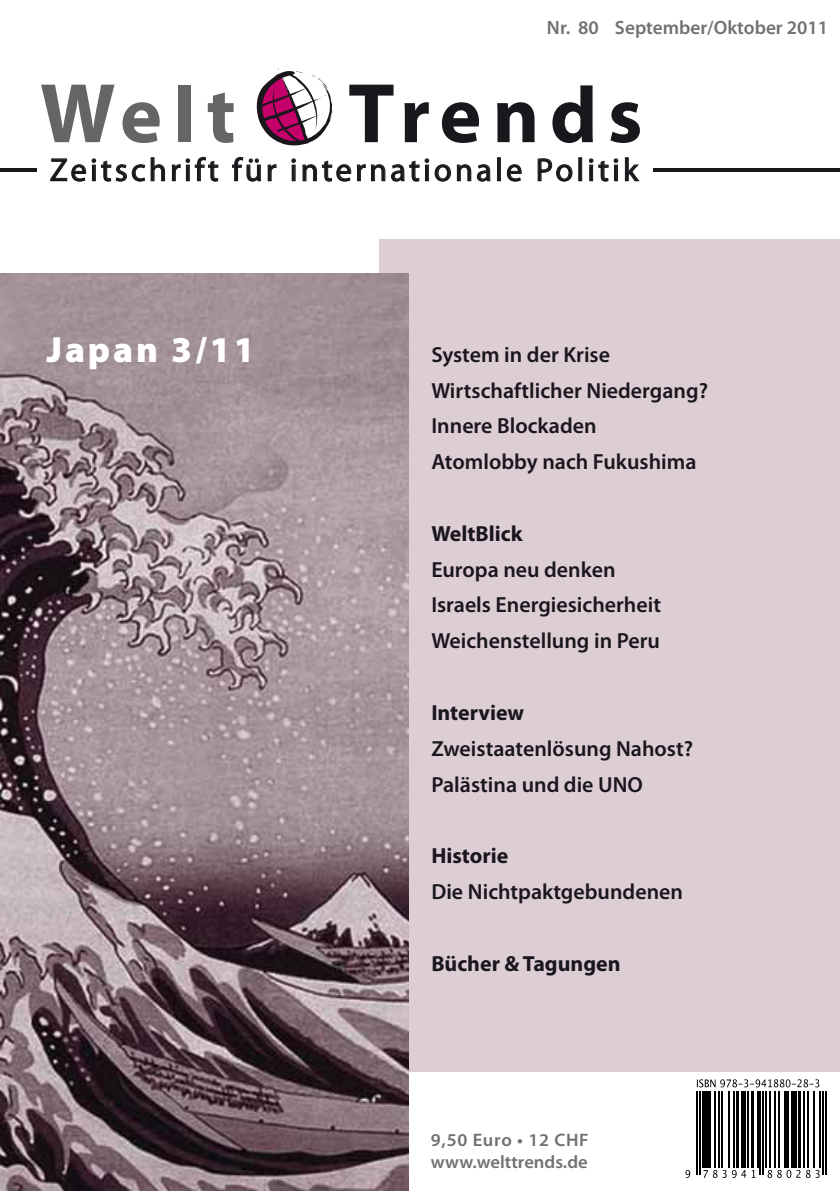
<style>
.page{position:relative;width:840px;height:1191px;background:#fff}
.page>*{position:absolute;margin:0;border:0;box-sizing:border-box;transform-origin:0 0}
.t1{font:700 79.8px "Myriad Pro";letter-spacing:.13em;color:#1a171c}
.t2{font:700 79.8px "Myriad Pro";color:#646567}
.t3{font:900 36.6px "Myriad Pro";letter-spacing:.08em;color:#fff}
.t4{font:32.4px "Myriad Pro";letter-spacing:.1em;color:#1a171c}
.t5{font:600 21.8px/35.8px "Myriad Pro";color:#1a171c}
.t6{font:700 21.8px "Myriad Pro";color:#1a171c}
.t7{font:600 19.2px "Myriad Pro";color:#707172}
.t8{font:600 18px/21.8px "Myriad Pro";color:#707172}
.s1{font-size:85.2px}
.s2{font-weight:700}
</style>
<div class="page">
<div style="left:378px;top:239px;width:461px;height:833px;background:#ddcdd4"></div>
<hr style="left:0;top:168px;width:839px;height:4px;background:#1a171c">
<div style="left:38px;top:44px;width:614px;height:155px;background:#fff"></div>
<svg style="left:256px;top:67px;width:76px;height:79px"></svg>
<svg style="left:50px;top:159px;width:36px;height:22px"></svg>
<svg style="left:92px;top:159px;width:53px;height:22px"></svg>
<svg style="left:151px;top:157px;width:14px;height:24px"></svg>
<svg style="left:172px;top:164px;width:8px;height:18px"></svg>
<svg style="left:186px;top:157px;width:32px;height:24px"></svg>
<svg style="left:232px;top:157px;width:28px;height:24px"></svg>
<svg style="left:268px;top:164px;width:8px;height:18px"></svg>
<div style="left:292px;top:165px;width:3px;height:16px;border:1px solid #1a171c"></div>
<svg style="left:302px;top:164px;width:14px;height:17px"></svg>
<svg style="left:322px;top:161px;width:29px;height:20px"></svg>
<svg style="left:357px;top:164px;width:8px;height:18px"></svg>
<svg style="left:371px;top:164px;width:14px;height:17px"></svg>
<svg style="left:391px;top:161px;width:28px;height:20px"></svg>
<div style="left:425px;top:165px;width:3px;height:16px;border:1px solid #1a171c"></div>
<svg style="left:434px;top:164px;width:16px;height:17px"></svg>
<svg style="left:457px;top:164px;width:14px;height:17px"></svg>
<svg style="left:477px;top:164px;width:13px;height:17px"></svg>
<div style="left:497px;top:158px;width:3px;height:23px;border:1px solid #1a171c"></div>
<svg style="left:506px;top:164px;width:15px;height:17px"></svg>
<svg style="left:537px;top:158px;width:35px;height:23px"></svg>
<div style="left:589px;top:165px;width:3px;height:16px;border:1px solid #1a171c"></div>
<svg style="left:598px;top:159px;width:19px;height:22px"></svg>
<svg style="left:624px;top:157px;width:14px;height:24px"></svg>
<img style="left:0;top:274px;width:408px;height:917px">
<svg style="left:689px;top:1079px;width:138px;height:99px"></svg>
<hr style="left:696px;top:1091px;width:1px;height:83px;background:#000">
<hr style="left:699px;top:1091px;width:1px;height:83px;background:#000">
<svg style="left:685px;top:1169px;width:4px;height:9px"></svg>
<hr style="left:701px;top:1091px;width:2px;height:76px;background:#000">
<hr style="left:703px;top:1091px;width:1px;height:76px;background:#000">
<hr style="left:704px;top:1091px;width:1px;height:76px;background:#000">
<hr style="left:707px;top:1091px;width:1px;height:76px;background:#000">
<hr style="left:708px;top:1091px;width:2px;height:76px;background:#000">
<hr style="left:714px;top:1091px;width:1px;height:76px;background:#000">
<hr style="left:718px;top:1091px;width:1px;height:76px;background:#000">
<hr style="left:720px;top:1091px;width:2px;height:76px;background:#000">
<hr style="left:727px;top:1091px;width:2px;height:76px;background:#000">
<hr style="left:733px;top:1091px;width:1px;height:76px;background:#000">
<hr style="left:735px;top:1091px;width:2px;height:76px;background:#000">
<hr style="left:737px;top:1091px;width:1px;height:76px;background:#000">
<hr style="left:741px;top:1091px;width:1px;height:76px;background:#000">
<hr style="left:742px;top:1091px;width:2px;height:76px;background:#000">
<hr style="left:744px;top:1091px;width:1px;height:76px;background:#000">
<hr style="left:746px;top:1091px;width:2px;height:76px;background:#000">
<svg style="left:703px;top:1169px;width:42px;height:9px"></svg>
<hr style="left:751px;top:1091px;width:1px;height:76px;background:#000">
<hr style="left:752px;top:1091px;width:1px;height:76px;background:#000">
<hr style="left:756px;top:1091px;width:1px;height:76px;background:#000">
<svg style="left:751px;top:1169px;width:4px;height:8px"></svg>
<hr style="left:759px;top:1091px;width:1px;height:83px;background:#000">
<hr style="left:761px;top:1091px;width:2px;height:83px;background:#000">
<hr style="left:764px;top:1091px;width:2px;height:76px;background:#000">
<hr style="left:768px;top:1091px;width:2px;height:76px;background:#000">
<hr style="left:774px;top:1091px;width:1px;height:76px;background:#000">
<hr style="left:778px;top:1091px;width:1px;height:76px;background:#000">
<hr style="left:783px;top:1091px;width:2px;height:76px;background:#000">
<hr style="left:785px;top:1091px;width:1px;height:76px;background:#000">
<hr style="left:786px;top:1091px;width:1px;height:76px;background:#000">
<hr style="left:790px;top:1091px;width:1px;height:76px;background:#000">
<hr style="left:793px;top:1091px;width:1px;height:76px;background:#000">
<hr style="left:794px;top:1091px;width:2px;height:76px;background:#000">
<hr style="left:797px;top:1091px;width:1px;height:76px;background:#000">
<hr style="left:798px;top:1091px;width:2px;height:76px;background:#000">
<hr style="left:802px;top:1091px;width:2px;height:76px;background:#000">
<hr style="left:807px;top:1091px;width:1px;height:76px;background:#000">
<hr style="left:812px;top:1091px;width:1px;height:76px;background:#000">
<hr style="left:819px;top:1091px;width:1px;height:76px;background:#000">
<svg style="left:767px;top:1169px;width:52px;height:9px"></svg>
<hr style="left:822px;top:1091px;width:1px;height:83px;background:#000">
<hr style="left:824px;top:1091px;width:2px;height:83px;background:#000">
<svg style="left:696px;top:1079px;width:122px;height:8px"></svg>
<p class="t7" style="left:546px;top:17px;width:282px">Nr. 80 September/Oktober 2011</p>
<p class="t2" style="left:40px;top:71px;width:197px"><span class="s1">W</span>elt</p>
<p class="t1" style="left:348px;top:71px;width:296px"><span class="s1">T</span>rends</p>
<p class="t4" style="left:50px;top:152px;width:589px">Zeitschrift für internationale Politik</p>
<p class="t3" style="left:47px;top:329px;width:209px">Japan 3/11</p>
<p class="t5" style="left:431px;top:337px;width:278px">System in der Krise<br>Wirtschaftlicher Niedergang?<br>Innere Blockaden<br>Atomlobby nach Fukushima</p>
<p class="t5" style="left:431px;top:516px;width:231px"><span class="s2">WeltBlick<br></span>Europa neu denken<br>Israels Energiesicherheit<br>Weichenstellung in Peru</p>
<p class="t5" style="left:431px;top:695px;width:263px"><span class="s2">Interview<br></span>Zweistaatenlösung Nahost?<br>Palästina und die UNO</p>
<p class="t5" style="left:431px;top:838px;width:253px"><span class="s2">Historie<br></span>Die Nichtpaktgebundenen</p>
<p class="t6" style="left:431px;top:951px;width:191px">Bücher &amp; Tagungen</p>
<p class="t8" style="left:430px;top:1129px;width:159px">9,50 Euro • 12 CHF www.welttrends.de</p>
</div>
